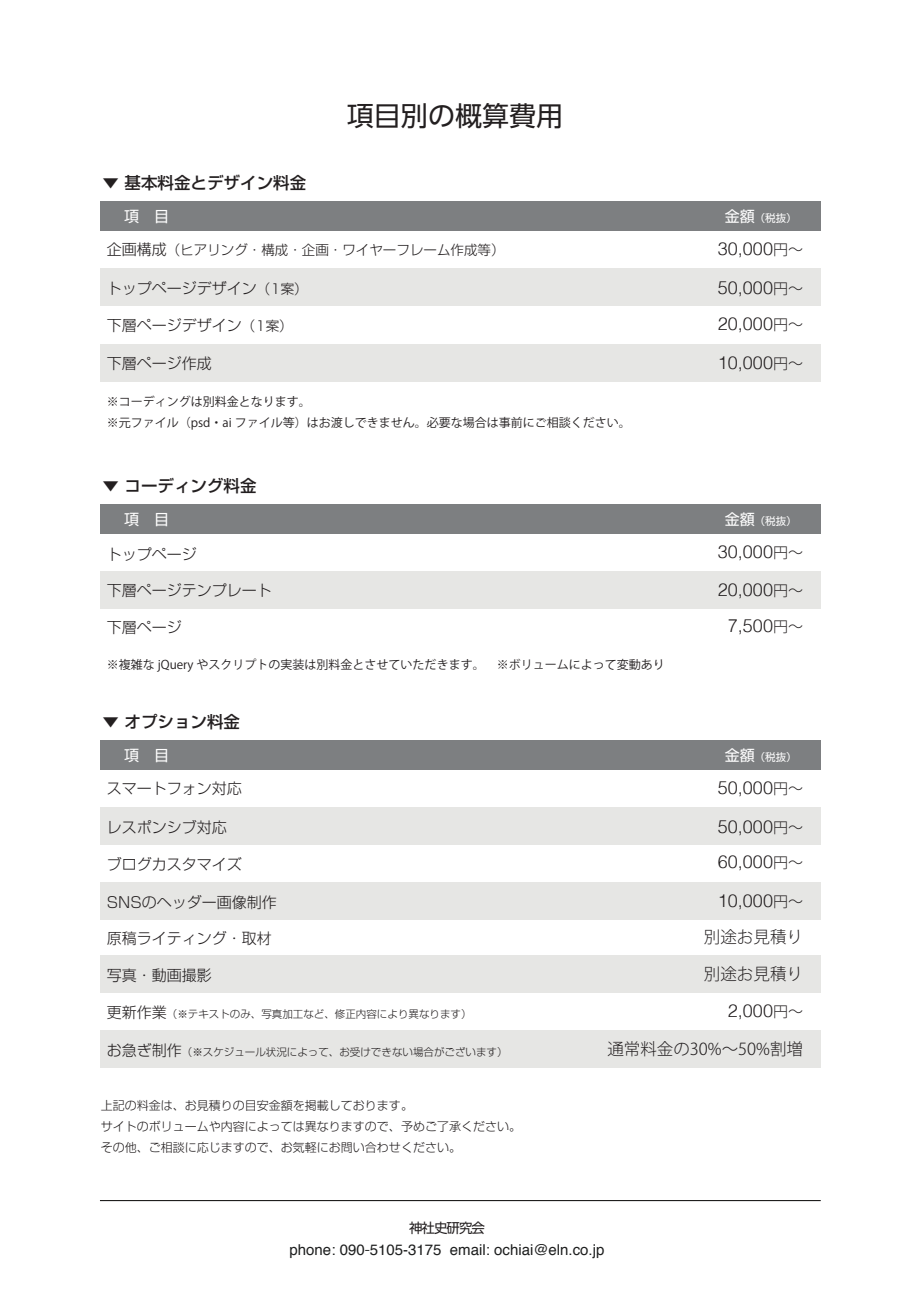
<style>
.page{position:relative;width:919px;height:1289px;background:#fff}
.page>*{position:absolute;margin:0;border:0;box-sizing:border-box;transform-origin:0 0}
.t1{font:27px "UD Shin Go Pro";color:#231f20}
.t2{font:300 18px/38.7px "Helvetica";color:#231f20}
.t3{font:500 16.5px "Shin Go Pro";color:#231f20}
.t4{font:300 16.5px "Koz Go Pr 6 N";color:#231f20}
.t5{font:300 15px "Shin Go Pro";color:#231f20}
.t6{font:15px "Helvetica";color:#1d1e1e}
.t7{font:15px "Shin Go Pro";color:#fff}
.t8{font:300 13.5px "Shin Go Pro";color:#231f20}
.t9{font:13.5px "UD Shin Go Pro";letter-spacing:-.075em;color:#231f20}
.t10{font:12px/21px "Koz Go Pr 6 N";color:#231f20}
.t11{font:300 12px/21px "Shin Go Pro";color:#231f20}
.t12{font:300 10.5px "Shin Go Pro";color:#231f20}
.t13{font:10.5px "Shin Go Pro";color:#fff}
.s1{font-size:15px}
.s2{font-size:13.5px}
.s3{font-family:"Koz Go Pr 6 N";font-size:15px}
.s4{font-family:"Koz Go Pr 6 N"}
</style>
<div class="page">
<div style="left:100px;top:201px;width:721px;height:30px;background:#7d7f81"></div>
<div style="left:100px;top:269px;width:721px;height:37px;background:#e6e6e4"></div>
<div style="left:100px;top:344px;width:721px;height:37px;background:#e6e6e4"></div>
<div style="left:100px;top:740px;width:721px;height:29px;background:#7d7f81"></div>
<div style="left:100px;top:807px;width:721px;height:37px;background:#e6e6e4"></div>
<div style="left:100px;top:882px;width:721px;height:37px;background:#e6e6e4"></div>
<div style="left:100px;top:955px;width:721px;height:37px;background:#e6e6e4"></div>
<div style="left:100px;top:1030px;width:721px;height:37px;background:#e6e6e4"></div>
<div style="left:100px;top:504px;width:721px;height:29px;background:#7d7f81"></div>
<div style="left:100px;top:571px;width:721px;height:37px;background:#e6e6e4"></div>
<hr style="left:100px;top:1200px;width:720px;height:1px;background:#050403">
<p class="t3" style="left:103px;top:169px;width:205px">▼ 基本料金とデザイン料金</p>
<p class="t7" style="left:124px;top:204px;width:46px">項　目</p>
<h1 class="t1" style="left:347px;top:94px;width:217px">項目別の概算費用</h1>
<p class="t8" style="left:107px;top:239px;width:399px"><span class="s1">企画構成</span>（ヒアリング・構成・企画・ワイヤーフレーム作成等）</p>
<p class="t5" style="left:107px;top:276px;width:202px">トップページデザイン<span class="s2">（1案）</span></p>
<p class="t5" style="left:107px;top:313px;width:187px">下層ページデザイン<span class="s2">（1案）</span></p>
<p class="t5" style="left:107px;top:351px;width:107px">下層ページ作成</p>
<p class="t10" style="left:107px;top:392px;width:525px">※コーディングは別料金となります。<br>※元ファイル（psd・ai ファイル等）はお渡しできません。必要な場合は事前にご相談ください。</p>
<p class="t3" style="left:103px;top:472px;width:155px">▼ コーディング料金</p>
<p class="t7" style="left:124px;top:507px;width:46px">項　目</p>
<p class="t5" style="left:107px;top:541px;width:92px">トップページ</p>
<p class="t5" style="left:107px;top:578px;width:167px">下層ページテンプレート</p>
<p class="t5" style="left:107px;top:615px;width:76px">下層ページ</p>
<p class="t10" style="left:107px;top:654px;width:559px">※複雑な jQuery やスクリプトの実装は別料金とさせていただきます。　※ボリュームによって変動あり</p>
<p class="t3" style="left:103px;top:708px;width:139px">▼ オプション料金</p>
<p class="t7" style="left:124px;top:743px;width:46px">項　目</p>
<p class="t5" style="left:107px;top:776px;width:137px">スマートフォン対応</p>
<p class="t5" style="left:107px;top:814px;width:122px">レスポンシブ対応</p>
<p class="t5" style="left:107px;top:851px;width:137px">ブログカスタマイズ</p>
<p class="t5" style="left:107px;top:890px;width:171px">SNSのヘッダー画像制作</p>
<p class="t13" style="left:724px;top:209px;width:73px"><span class="s1">金額</span>（税抜）</p>
<p class="t2" style="left:717px;top:228px;width:87px">30,000<span class="s3">円～<br></span>50,000<span class="s3">円～</span></p>
<p class="t2" style="left:717px;top:303px;width:87px">20,000<span class="s3">円～</span></p>
<p class="t2" style="left:717px;top:341px;width:87px">10,000<span class="s3">円～</span></p>
<p class="t13" style="left:724px;top:512px;width:73px"><span class="s1">金額</span>（税抜）</p>
<p class="t2" style="left:717px;top:530px;width:87px">30,000<span class="s3">円～<br></span>20,000<span class="s3">円～</span></p>
<p class="t2" style="left:727px;top:605px;width:77px">7,500<span class="s3">円～</span></p>
<p class="t13" style="left:724px;top:748px;width:73px"><span class="s1">金額</span>（税抜）</p>
<p class="t2" style="left:717px;top:766px;width:87px">50,000<span class="s3">円～<br></span>50,000<span class="s3">円～</span></p>
<p class="t2" style="left:717px;top:841px;width:87px">60,000<span class="s3">円～</span></p>
<p class="t2" style="left:717px;top:880px;width:87px">10,000<span class="s3">円～</span></p>
<p class="t5" style="left:107px;top:926px;width:166px">原稿ライティング・取材</p>
<p class="t4" style="left:704px;top:928px;width:100px">別途お見積り</p>
<p class="t5" style="left:107px;top:963px;width:107px">写真・動画撮影</p>
<p class="t4" style="left:704px;top:965px;width:100px">別途お見積り</p>
<p class="t12" style="left:107px;top:1005px;width:366px"><span class="s1">更新作業</span>（※テキストのみ、写真加工など、修正内容により異なります）</p>
<p class="t2" style="left:727px;top:990px;width:77px">2,000<span class="s3">円～</span></p>
<p class="t12" style="left:107px;top:1043px;width:402px"><span class="s1">お急ぎ制作</span>（※スケジュール状況によって、お受けできない場合がございます）</p>
<p class="t4" style="left:607px;top:1040px;width:197px">通常料金の30%～50%割増</p>
<p class="t11" style="left:101px;top:1093px;width:421px">上記の料金は、お見積りの目安金額を掲載しております。<br>サイトのボリュームや内容によっては異なりますので、予めご了承ください。その他、ご相談に応じますので、お気軽にお問い合わせください。</p>
<p class="t9" style="left:409px;top:1216px;width:77px">神社史研究会</p>
<p class="t6" style="left:289px;top:1238px;width:316px">phone: 090<span class="s4">-</span>5105-3175 email: ochiai@eln.co.jp</p>
</div>
